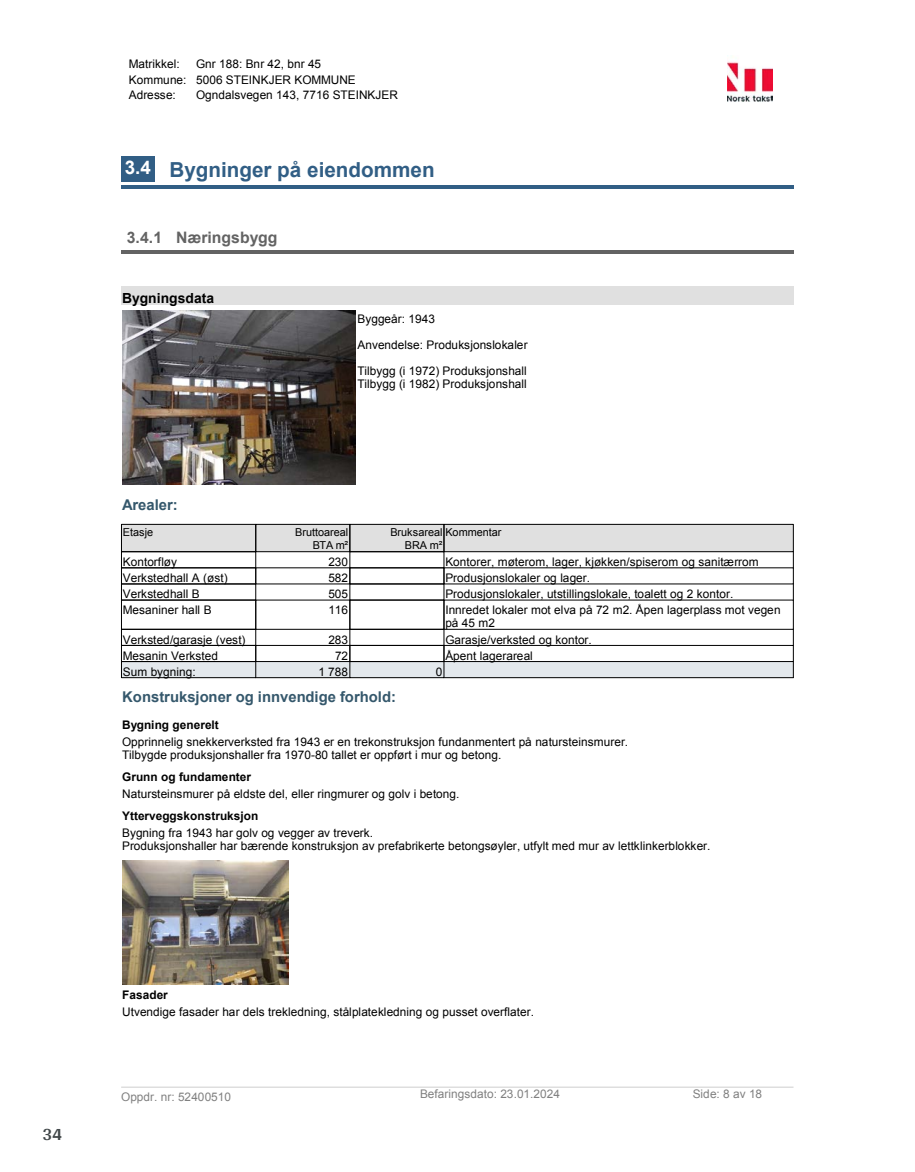
<style>
.page{position:relative;width:915px;height:1172px;background:#fff}
.page>*{position:absolute;margin:0;border:0;box-sizing:border-box;transform-origin:0 0}
.t1{font:700 20.7px "Arial";color:#315e85}
.t2{font:700 18px "Arya";color:#414749}
.t3{font:700 15.75px "Arial";color:#636363}
.t4{font:700 14.85px "Arial";color:#35586c}
.t5{font:700 13.95px "Arial";color:#000}
.t6{font:11.85px/13px "Arial";color:#000}
.t7{font:700 11.85px "Arial";color:#000}
.t8{font:11.85px "Arial";color:#808080}
.t9{font:10.95px/12.1px "Arial";color:#000;text-align:right}
</style>
<div class="page">
<img style="left:727px;top:61px;width:45px;height:41px">
<hr style="left:121px;top:1086px;width:672px;height:2px;background:#d3d3d3">
<div style="left:121px;top:156px;width:34px;height:26px;background:#315e85"></div>
<hr style="left:121px;top:185px;width:672px;height:4px;background:#315e85">
<hr style="left:121px;top:250px;width:672px;height:3px;background:#636363">
<div style="left:121px;top:287px;width:672px;height:18px;background:#e0e0e0"></div>
<img style="left:122px;top:310px;width:233px;height:175px">
<div style="left:121px;top:524px;width:672px;height:28px;background:#e0e0e0"></div>
<div style="left:121px;top:661px;width:672px;height:17px;background:#e3e8ec"></div>
<div style="left:121px;top:524px;width:135px;height:28px;border:1px solid #000"></div>
<div style="left:255px;top:524px;width:95px;height:28px;border:1px solid #000"></div>
<div style="left:349px;top:524px;width:95px;height:28px;border:1px solid #000"></div>
<div style="left:443px;top:524px;width:350px;height:28px;border:1px solid #000"></div>
<div style="left:121px;top:567px;width:135px;height:17px;border:1px solid #000"></div>
<div style="left:349px;top:567px;width:95px;height:17px;border:1px solid #000"></div>
<div style="left:121px;top:600px;width:135px;height:30px;border:1px solid #000"></div>
<div style="left:255px;top:600px;width:95px;height:30px;border:1px solid #000"></div>
<div style="left:349px;top:600px;width:95px;height:30px;border:1px solid #000"></div>
<div style="left:443px;top:600px;width:350px;height:30px;border:1px solid #000"></div>
<div style="left:255px;top:645px;width:95px;height:17px;border:1px solid #000"></div>
<div style="left:443px;top:645px;width:350px;height:17px;border:1px solid #000"></div>
<div style="left:121px;top:551px;width:135px;height:17px;border:1px solid #000"></div>
<div style="left:121px;top:629px;width:135px;height:17px;border:1px solid #000"></div>
<div style="left:121px;top:661px;width:135px;height:17px;border:1px solid #000"></div>
<div style="left:349px;top:551px;width:95px;height:17px;border:1px solid #000"></div>
<div style="left:349px;top:629px;width:95px;height:17px;border:1px solid #000"></div>
<div style="left:349px;top:661px;width:95px;height:17px;border:1px solid #000"></div>
<hr style="left:255px;top:677px;width:95px;height:1px;background:#000">
<hr style="left:443px;top:677px;width:350px;height:1px;background:#000">
<svg style="left:792px;top:551px;width:1px;height:17px"></svg>
<svg style="left:792px;top:584px;width:1px;height:16px"></svg>
<svg style="left:792px;top:629px;width:1px;height:17px"></svg>
<svg style="left:792px;top:661px;width:1px;height:17px"></svg>
<img style="left:122px;top:860px;width:166px;height:124px">
<h2 class="t2" style="left:43px;top:1123px;width:21px">34</h2>
<p class="t6" style="left:129px;top:57px;width:228px;line-height:15.3px;text-indent:67px">Gnr 188: Bnr 42, bnr 45<br>Kommune: 5006 STEINKJER KOMMUNE<br>Adresse:</p>
<p class="t6" style="left:129px;top:58px;width:52px">Matrikkel:</p>
<p class="t6" style="left:196px;top:88px;width:203px">Ogndalsvegen 143, 7716 STEINKJER</p>
<h1 class="t1" style="left:125px;top:155px;width:311px"><sup>3.4</sup> Bygninger på eiendommen</h1>
<h3 class="t3" style="left:127px;top:227px;width:152px">3.4.1 Næringsbygg</h3>
<p class="t5" style="left:122px;top:288px;width:93px">Bygningsdata</p>
<p class="t6" style="left:357px;top:312px;width:79px">Byggeår: 1943</p>
<p class="t6" style="left:357px;top:338px;width:171px">Anvendelse: Produksjonslokaler</p>
<p class="t6" style="left:357px;top:365px;width:171px">Tilbygg (i 1972) Produksjonshall<br>Tilbygg (i 1982) Produksjonshall</p>
<p class="t4" style="left:122px;top:494px;width:57px">Arealer:</p>
<p class="t9" style="left:123px;top:526px;width:32px">Etasje</p>
<p class="t9" style="left:295px;top:526px;width:55px">Bruttoareal<br>BTA m²</p>
<p class="t9" style="left:405px;top:526px;width:98px;text-align:left;text-indent:-15px">Bruksareal Kommentar<br>BRA m²</p>
<p class="t6" style="left:123px;top:555px;width:56px">Kontorfløy</p>
<p class="t6" style="left:328px;top:555px;width:21px">230</p>
<p class="t6" style="left:445px;top:555px;width:315px">Kontorer, møterom, lager, kjøkken/spiserom og sanitærrom</p>
<p class="t6" style="left:123px;top:571px;width:106px">Verkstedhall A (øst)</p>
<p class="t6" style="left:328px;top:571px;width:21px">582</p>
<p class="t6" style="left:445px;top:571px;width:146px">Produsjonslokaler og lager.</p>
<p class="t6" style="left:123px;top:587px;width:78px">Verkstedhall B</p>
<p class="t6" style="left:328px;top:587px;width:21px">505</p>
<p class="t6" style="left:445px;top:587px;width:289px">Produsjonslokaler, utstillingslokale, toalett og 2 kontor.</p>
<p class="t6" style="left:123px;top:603px;width:90px">Mesaniner hall B</p>
<p class="t6" style="left:328px;top:603px;width:21px">116</p>
<p class="t6" style="left:445px;top:603px;width:336px">Innredet lokaler mot elva på 72 m2. Åpen lagerplass mot vegen på 45 m2</p>
<p class="t6" style="left:123px;top:633px;width:124px">Verksted/garasje (vest)</p>
<p class="t6" style="left:328px;top:633px;width:21px">283</p>
<p class="t6" style="left:445px;top:633px;width:148px">Garasje/verksted og kontor.</p>
<p class="t6" style="left:123px;top:649px;width:97px">Mesanin Verksted</p>
<p class="t6" style="left:335px;top:649px;width:15px">72</p>
<p class="t6" style="left:445px;top:649px;width:89px">Åpent lagerareal</p>
<p class="t6" style="left:123px;top:665px;width:74px">Sum bygning:</p>
<p class="t6" style="left:318px;top:665px;width:31px">1 788</p>
<p class="t6" style="left:435px;top:665px;width:8px">0</p>
<p class="t4" style="left:122px;top:686px;width:275px">Konstruksjoner og innvendige forhold:</p>
<p class="t7" style="left:122px;top:716px;width:98px">Bygning generelt</p>
<p class="t6" style="left:122px;top:735px;width:507px">Opprinnelig snekkerverksted fra 1943 er en trekonstruksjon fundanmentert på natursteinsmurer.<br>Tilbygde produksjonshaller fra 1970-80 tallet er oppført i mur og betong.</p>
<p class="t7" style="left:122px;top:768px;width:130px">Grunn og fundamenter</p>
<p class="t6" style="left:122px;top:787px;width:338px">Natursteinsmurer på eldste del, eller ringmurer og golv i betong.</p>
<p class="t7" style="left:122px;top:807px;width:137px">Ytterveggskonstruksjon</p>
<p class="t6" style="left:122px;top:826px;width:589px">Bygning fra 1943 har golv og vegger av treverk.<br>Produksjonshaller har bærende konstruksjon av prefabrikerte betongsøyler, utfylt med mur av lettklinkerblokker.</p>
<p class="t7" style="left:122px;top:986px;width:47px">Fasader</p>
<p class="t6" style="left:122px;top:1005px;width:413px">Utvendige fasader har dels trekledning, stålplatekledning og pusset overflater.</p>
<p class="t8" style="left:121px;top:1088px;width:111px">Oppdr. nr: 52400510</p>
<p class="t8" style="left:420px;top:1086px;width:141px">Befaringsdato: 23.01.2024</p>
<p class="t8" style="left:692px;top:1086px;width:71px">Side: 8 av 18</p>
</div>
